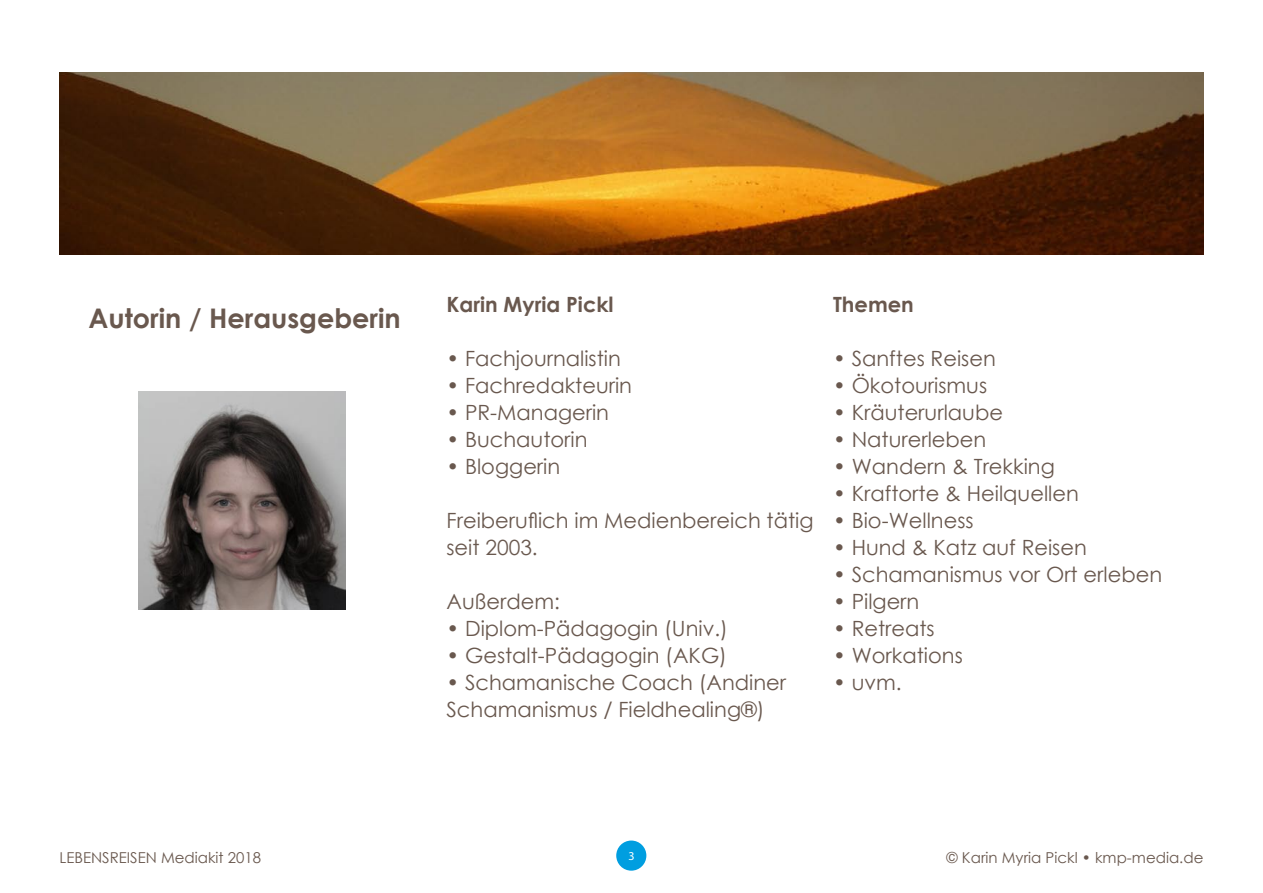
<style>
.page{position:relative;width:1263px;height:893px;background:#fff}
.page>*{position:absolute;margin:0;border:0;box-sizing:border-box;transform-origin:0 0}
.t1{font:700 27px "Century Gothic";color:#69584e}
.t2{font:21px/27px "Century Gothic";color:#69584e}
.t3{font:700 21px "Century Gothic";color:#69584e}
.t4{font:15px "Century Gothic";color:#69584e}
</style>
<div class="page">
<div style="left:616px;top:840px;width:30px;height:31px;background:#009ee0;border-radius:50%"></div>
<img style="left:138px;top:391px;width:208px;height:218px">
<img style="left:60px;top:72px;width:1143px;height:182px">
<p class="t1" style="left:89px;top:298px;width:314px">Autorin / Herausgeberin</p>
<p class="t3" style="left:446px;top:289px;width:169px">Karin Myria Pickl</p>
<p class="t2" style="left:446px;top:345px;width:176px">• Fachjournalistin</p>
<p class="t2" style="left:446px;top:372px;width:187px">• Fachredakteurin</p>
<p class="t2" style="left:446px;top:399px;width:164px">• PR-Managerin</p>
<p class="t2" style="left:446px;top:426px;width:143px">• Buchautorin</p>
<p class="t2" style="left:446px;top:453px;width:115px">• Bloggerin</p>
<p class="t2" style="left:446px;top:507px;width:368px">Freiberuflich im Medienbereich tätig seit 2003.</p>
<p class="t2" style="left:446px;top:588px;width:115px">Außerdem:</p>
<p class="t2" style="left:446px;top:615px;width:283px">• Diplom-Pädagogin (Univ.)</p>
<p class="t2" style="left:446px;top:642px;width:282px">• Gestalt-Pädagogin (AKG)</p>
<p class="t2" style="left:446px;top:669px;width:341px">• Schamanische Coach (Andiner<br>Schamanismus / Fieldhealing®)</p>
<p class="t3" style="left:833px;top:289px;width:82px">Themen</p>
<p class="t2" style="left:833px;top:345px;width:164px">• Sanftes Reisen</p>
<p class="t2" style="left:833px;top:372px;width:156px">• Ökotourismus</p>
<p class="t2" style="left:833px;top:399px;width:171px">• Kräuterurlaube</p>
<p class="t2" style="left:833px;top:426px;width:155px">• Naturerleben</p>
<p class="t2" style="left:833px;top:453px;width:223px">• Wandern &amp; Trekking</p>
<p class="t2" style="left:833px;top:480px;width:247px">• Kraftorte &amp; Heilquellen</p>
<p class="t2" style="left:833px;top:507px;width:142px">• Bio-Wellness</p>
<p class="t2" style="left:833px;top:534px;width:255px">• Hund &amp; Katz auf Reisen</p>
<p class="t2" style="left:833px;top:561px;width:331px">• Schamanismus vor Ort erleben</p>
<p class="t2" style="left:833px;top:588px;width:88px">• Pilgern</p>
<p class="t2" style="left:833px;top:615px;width:103px">• Retreats</p>
<p class="t2" style="left:833px;top:642px;width:131px">• Workations</p>
<p class="t2" style="left:833px;top:669px;width:70px">• uvm.</p>
<p class="t4" style="left:60px;top:847px;width:203px">LEBENSREISEN Mediakit 2018</p>
<p class="t4" style="left:946px;top:847px;width:258px">© Karin Myria Pickl • kmp-media.de</p>
</div>
